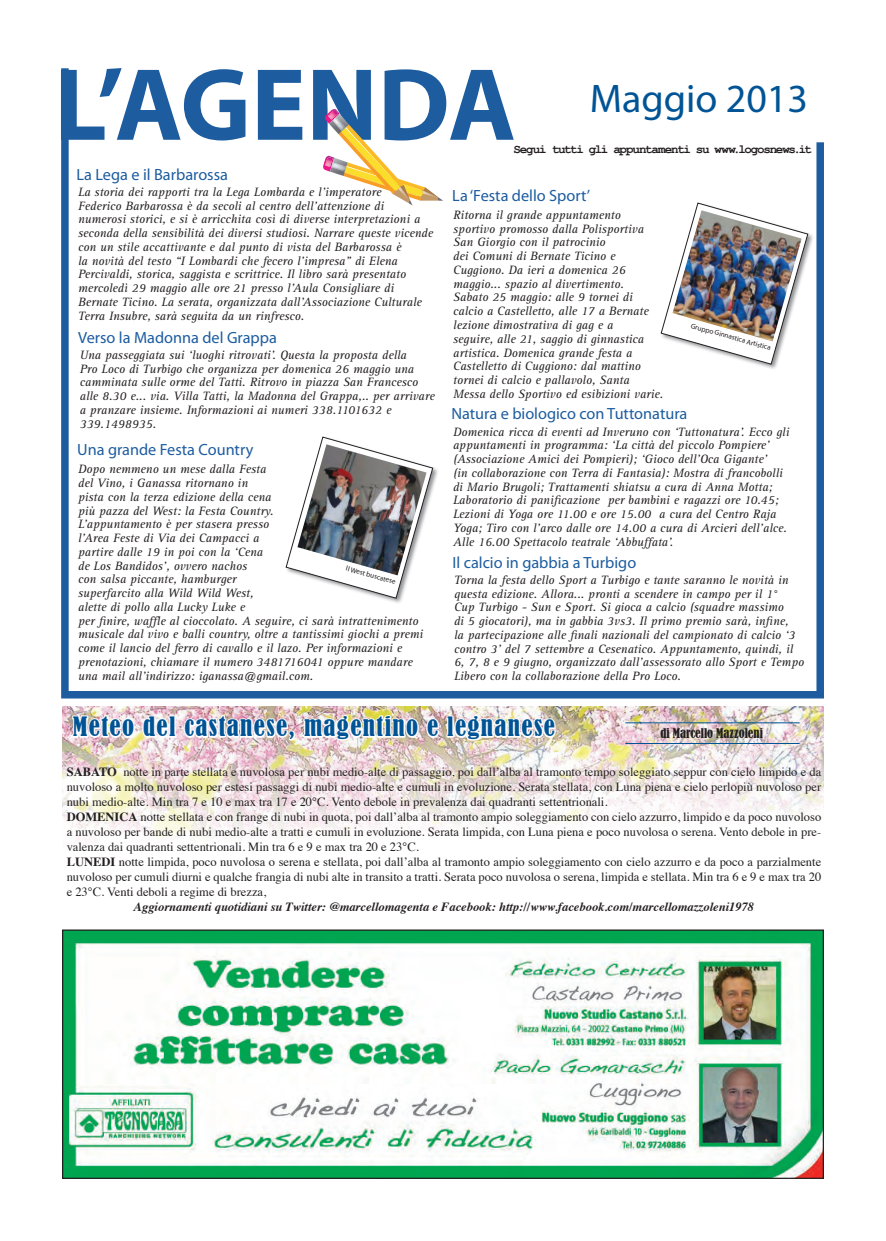
<style>
.page{position:relative;width:886px;height:1241px;background:#fff}
.page>*{position:absolute;margin:0;border:0;box-sizing:border-box;transform-origin:0 0}
.t1{font:700 103.5px "Myriad Pro";color:#1c5c9f}
.t2{font:40px "Myriad Pro";color:#005495}
.t3{font:condensed 25px "Bernard";letter-spacing:.055em;color:#005495}
.t4{font:16.25px "Myriad Pro";color:#1c5c9f}
.t5{font:italic 12.5px/13.8px "Rotis Serif";color:#231f20}
.t6{font:12.5px "Times";color:#231f20}
.t7{font:italic 700 12.5px "Times";color:#231f20}
.t8{font:700 12.5px "Courier New";letter-spacing:-.095em;color:#231f20}
.t9{font:condensed 12.5px "Bernard";color:#231f20}
.t10{font:7.25px "Myriad Pro";color:#231f20}
.s1{font-weight:700}
</style>
<div class="page">
<svg style="left:61px;top:68px;width:763px;height:631px"></svg>
<svg style="left:322px;top:109px;width:121px;height:96px"></svg>
<img style="left:332px;top:117px;width:13px;height:14px">
<div style="left:660px;top:202px;width:154px;height:168px;background:#8a8c8f;opacity:.93"></div>
<svg style="left:661px;top:203px;width:147px;height:161px"></svg>
<img style="left:672px;top:210px;width:129px;height:131px">
<img style="left:62px;top:706px;width:762px;height:136px">
<img style="left:71px;top:694px;width:486px;height:48px">
<hr style="left:625px;top:722px;width:174px;height:1px;background:#005495">
<hr style="left:625px;top:743px;width:174px;height:1px;background:#005495">
<div style="left:285px;top:436px;width:154px;height:168px;background:#8a8c8f;opacity:.93"></div>
<svg style="left:286px;top:436px;width:147px;height:162px"></svg>
<img style="left:297px;top:444px;width:129px;height:131px">
<img style="left:64px;top:931px;width:758px;height:245px">
<div style="left:62px;top:929px;width:762px;height:249px;border:1px solid #231f20"></div>
<p class="t1" style="left:54px;top:37px;width:463px">L’AGENDA</p>
<p class="t2" style="left:590px;top:74px;width:220px">Maggio 2013</p>
<p class="t8" style="left:514px;top:142px;width:300px">Segui tutti gli appuntamenti su www.logosnews.it</p>
<p class="t4" style="left:77px;top:164px;width:153px">La Lega e il Barbarossa</p>
<p class="t5" style="left:78px;top:185px;width:356px">La storia dei rapporti tra la Lega Lombarda e l’imperatore<br>Federico Barbarossa è da secoli al centro dell’attenzione di numerosi storici, e si è arricchita così di diverse interpretazioni a seconda della sensibilità dei diversi studiosi. Narrare queste vicende con un stile accattivante e dal punto di vista del Barbarossa è<br>la novità del testo “I Lombardi che fecero l’impresa” di Elena Percivaldi, storica, saggista e scrittrice. Il libro sarà presentato mercoledì 29 maggio alle ore 21 presso l’Aula Consigliare di Bernate Ticino. La serata, organizzata dall’Associazione Culturale Terra Insubre, sarà seguita da un rinfresco.</p>
<p class="t4" style="left:78px;top:327px;width:200px">Verso la Madonna del Grappa</p>
<p class="t5" style="left:80px;top:348px;width:356px">Una passeggiata sui ‘luoghi ritrovati’. Questa la proposta della<br>Pro Loco di Turbigo che organizza per domenica 26 maggio una camminata sulle orme del Tatti. Ritrovo in piazza San Francesco alle 8.30 e... via. Villa Tatti, la Madonna del Grappa,.. per arrivare a pranzare insieme. Informazioni ai numeri 338.1101632 e 339.1498935.</p>
<p class="t4" style="left:77px;top:439px;width:178px">Una grande Festa Country</p>
<p class="t5" style="left:78px;top:462px;width:347px">Dopo nemmeno un mese dalla Festa<br>del Vino, i Ganassa ritornano in<br>pista con la terza edizione della cena<br>più pazza del West: la Festa Country.<br>L’appuntamento è per stasera presso<br>l’Area Feste di Via dei Campacci a<br>partire dalle 19 in poi con la ‘Cena<br>de Los Bandidos’, ovvero nachos<br>con salsa piccante, hamburger<br>superfarcito alla Wild Wild West,<br>alette di pollo alla Lucky Luke e<br>per finire, waffle al cioccolato. A seguire, ci sarà intrattenimento musicale dal vivo e balli country, oltre a tantissimi giochi a premi come il lancio del ferro di cavallo e il lazo. Per informazioni e prenotazioni, chiamare il numero 3481716041 oppure mandare una mail all’indirizzo: iganassa@gmail.com.</p>
<p class="t10" style="left:347px;top:563px;width:53px;rotate:16deg">Il West buscatese</p>
<p class="t4" style="left:452px;top:185px;width:139px">La ‘Festa dello Sport’</p>
<p class="t5" style="left:453px;top:208px;width:212px">Ritorna il grande appuntamento sportivo promosso dalla Polisportiva San Giorgio con il patrocinio<br>dei Comuni di Bernate Ticino e Cuggiono. Da ieri a domenica 26 maggio... spazio al divertimento.<br>Sabato 25 maggio: alle 9 tornei di calcio a Castelletto, alle 17 a Bernate lezione dimostrativa di gag e a<br>seguire, alle 21, saggio di ginnastica artistica. Domenica grande festa a Castelletto di Cuggiono: dal mattino tornei di calcio e pallavolo, Santa Messa dello Sportivo ed esibizioni varie.</p>
<p class="t10" style="left:692px;top:321px;width:84px;rotate:16deg">Gruppo Ginnastica Artistica</p>
<p class="t4" style="left:451px;top:403px;width:237px">Natura e biologico con Tuttonatura</p>
<p class="t5" style="left:453px;top:425px;width:338px">Domenica ricca di eventi ad Inveruno con ‘Tuttonatura’. Ecco gli appuntamenti in programma: ‘La città del piccolo Pompiere’ (Associazione Amici dei Pompieri); ‘Gioco dell’Oca Gigante’<br>(in collaborazione con Terra di Fantasia): Mostra di francobolli di Mario Brugoli; Trattamenti shiatsu a cura di Anna Motta; Laboratorio di panificazione per bambini e ragazzi ore 10.45; Lezioni di Yoga ore 11.00 e ore 15.00 a cura del Centro Raja Yoga; Tiro con l’arco dalle ore 14.00 a cura di Arcieri dell’alce.<br>Alle 16.00 Spettacolo teatrale ‘Abbuffata’.</p>
<p class="t4" style="left:452px;top:552px;width:185px">Il calcio in gabbia a Turbigo</p>
<p class="t5" style="left:454px;top:573px;width:351px">Torna la festa dello Sport a Turbigo e tante saranno le novità in questa edizione. Allora... pronti a scendere in campo per il 1°<br>Cup Turbigo - Sun e Sport. Si gioca a calcio (squadre massimo<br>di 5 giocatori), ma in gabbia 3vs3. Il primo premio sarà, infine,<br>la partecipazione alle finali nazionali del campionato di calcio ‘3 contro 3’ del 7 settembre a Cesenatico. Appuntamento, quindi, il 6, 7, 8 e 9 giugno, organizzato dall’assessorato allo Sport e Tempo Libero con la collaborazione della Pro Loco.</p>
<p class="t3" style="left:73px;top:712px;width:484px">Meteo del castanese, magentino e legnanese</p>
<p class="t6" style="left:67px;top:759px;width:756px"><span class="s1">SABATO</span> notte in parte stellata e nuvolosa per nubi medio-alte di passaggio, poi dall’alba al tramonto tempo soleggiato seppur con cielo limpido e da</p>
<p class="t6" style="left:67px;top:774px;width:756px">nuvoloso a molto nuvoloso per estesi passaggi di nubi medio-alte e cumuli in evoluzione. Serata stellata, con Luna piena e cielo perlopiù nuvoloso per</p>
<p class="t6" style="left:67px;top:789px;width:542px">nubi medio-alte. Min tra 7 e 10 e max tra 17 e 20°C. Vento debole in prevalenza dai quadranti settentrionali.</p>
<p class="t6" style="left:67px;top:804px;width:756px"><span class="s1">DOMENICA</span> notte stellata e con frange di nubi in quota, poi dall’alba al tramonto ampio soleggiamento con cielo azzurro, limpido e da poco nuvoloso</p>
<p class="t6" style="left:67px;top:819px;width:756px">a nuvoloso per bande di nubi medio-alte a tratti e cumuli in evoluzione. Serata limpida, con Luna piena e poco nuvolosa o serena. Vento debole in pre-</p>
<p class="t6" style="left:67px;top:834px;width:354px">valenza dai quadranti settentrionali. Min tra 6 e 9 e max tra 20 e 23°C.</p>
<p class="t6" style="left:67px;top:849px;width:756px"><span class="s1">LUNEDI</span> notte limpida, poco nuvolosa o serena e stellata, poi dall’alba al tramonto ampio soleggiamento con cielo azzurro e da poco a parzialmente</p>
<p class="t6" style="left:67px;top:864px;width:756px">nuvoloso per cumuli diurni e qualche frangia di nubi alte in transito a tratti. Serata poco nuvolosa o serena, limpida e stellata. Min tra 6 e 9 e max tra 20</p>
<p class="t6" style="left:67px;top:879px;width:201px">e 23°C. Venti deboli a regime di brezza,</p>
<p class="t7" style="left:134px;top:894px;width:622px">Aggiornamenti quotidiani su Twitter: @marcellomagenta e Facebook: http://www.facebook.com/marcellomazzoleni1978</p>
<p class="t9" style="left:660px;top:725px;width:104px">di Marcello Mazzoleni</p>
</div>
